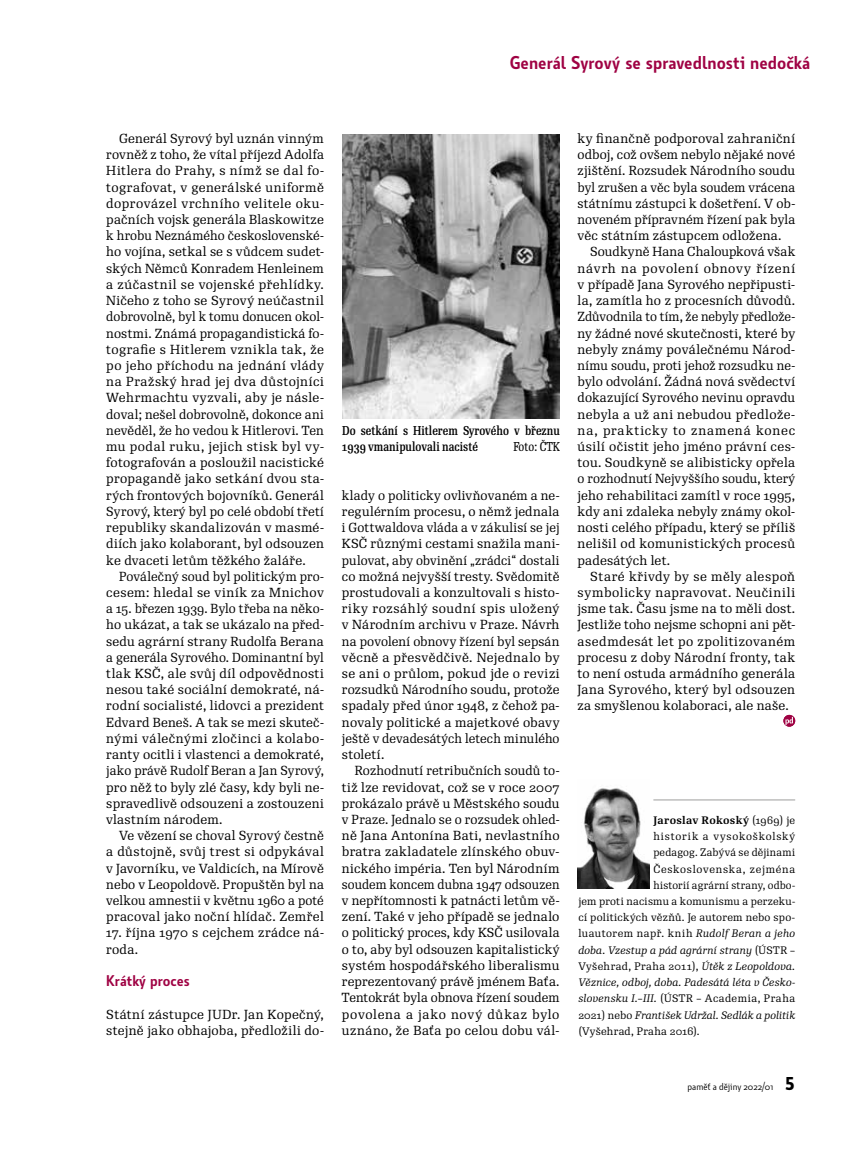
<style>
.page{position:relative;width:859px;height:1149px;background:#fff}
.page>*{position:absolute;margin:0;border:0;box-sizing:border-box;transform-origin:0 0}
.t1{font:600 18px "Botanika Std";color:#9f0243}
.t2{font:600 15px "Botanika Std";color:#9f0243}
.t3{font:12.75px/16.2px "Re Public Std";letter-spacing:.02em;color:#000;text-align:justify}
.t4{font:500 12.45px/16.2px "Re Public Std Cond";color:#000}
.t5{font:12.45px "Re Public Std Cond";color:#000}
.t6{font:10.5px "Re Public Std";letter-spacing:.035em;color:#000}
.t7{font:italic 10.5px "Re Public Std";letter-spacing:.02em;color:#000}
.t8{font:10.5px "Re Public Std";letter-spacing:.035em;color:#000;scale:.96 1}
.t9{font:700 10.5px "Re Public Std";letter-spacing:.03em;color:#000}
.t10{font:10.5px "Re Public Std";letter-spacing:.08em;color:#000}
.t11{font:10.5px "Re Public Std";letter-spacing:.07em;color:#000}
.t12{font:9.75px "Botanika Std";color:#000}
.s1{font-weight:400}
.s2{font-style:italic}
.s3{font-style:normal}
.s4{font-family:"Botanika Mono";font-weight:700;font-size:18px}
</style>
<div class="page">
<img style="left:342px;top:135px;width:217px;height:283px">
<hr style="left:653px;top:799px;width:142px;height:1px;background:#9d9d9c">
<img style="left:578px;top:788px;width:71px;height:100px">
<svg style="left:783px;top:714px;width:12px;height:12px"></svg>
<svg style="left:785px;top:716px;width:8px;height:9px"></svg>
<h1 class="t1" style="left:510px;top:51px;width:302px">Generál Syrový se spravedlnosti nedočká</h1>
<p class="t3" style="left:106px;top:130px;width:219px;text-indent:13px">Generál Syrový byl uznán vinným rovněž z toho, že vítal příjezd Adolfa Hitlera do Prahy, s nímž se dal fo&shy;tografovat, v generálské uniformě doprovázel vrchního velitele oku&shy;pačních vojsk generála Blaskowitze k hrobu Neznámého československé&shy;ho vojína, setkal se s vůdcem sudet&shy;ských Němců Konradem Henleinem a zúčastnil se vojenské přehlídky.<br>Ničeho z toho se Syrový neúčastnil dobrovolně, byl k tomu donucen okol&shy;nostmi. Známá propagandistická fo&shy;tografie s Hitlerem vznikla tak, že po jeho příchodu na jednání vlády na Pražský hrad jej dva důstojníci Wehrmachtu vyzvali, aby je násle&shy;doval; nešel dobrovolně, dokonce ani nevěděl, že ho vedou k Hitlerovi. Ten mu podal ruku, jejich stisk byl vy&shy;fotografován a posloužil nacistické propagandě jako setkání dvou sta&shy;rých frontových bojovníků. Generál Syrový, který byl po celé období třetí republiky skandalizován v masmé&shy;diích jako kolaborant, byl odsouzen ke dvaceti letům těžkého žaláře.</p>
<p class="t3" style="left:106px;top:568px;width:219px;text-indent:13px">Poválečný soud byl politickým pro&shy;cesem: hledal se viník za Mnichov a 15. březen 1939. Bylo třeba na něko&shy;ho ukázat, a tak se ukázalo na před&shy;sedu agrární strany Rudolfa Berana a generála Syrového. Dominantní byl tlak KSČ, ale svůj díl odpovědnosti nesou také sociální demokraté, ná&shy;rodní socialisté, lidovci a prezident Edvard Beneš. A tak se mezi skuteč&shy;nými válečnými zločinci a kolabo&shy;ranty ocitli i vlastenci a demokraté, jako právě Rudolf Beran a Jan Syrový, pro něž to byly zlé časy, kdy byli ne&shy;spravedlivě odsouzeni a zostouzeni vlastním národem.</p>
<p class="t3" style="left:106px;top:827px;width:219px;text-indent:13px">Ve vězení se choval Syrový čestně a důstojně, svůj trest si odpykával v Javorníku, ve Valdicích, na Mírově nebo v Leopoldově. Propuštěn byl na velkou amnestii v květnu 1960 a poté pracoval jako noční hlídač. Zemřel</p>
<p class="t3" style="left:106px;top:924px;width:219px">17. října 1970 s cejchem zrádce ná&shy;roda.</p>
<p class="t2" style="left:106px;top:970px;width:85px">Krátký proces</p>
<p class="t3" style="left:106px;top:1005px;width:219px">Státní zástupce JUDr. Jan Kopečný, stejně jako obhajoba, předložili do-</p>
<p class="t4" style="left:342px;top:422px;width:219px">Do setkání s Hitlerem Syrového v březnu<br>1939 vmanipulovali nacisté</p>
<p class="t5" style="left:513px;top:438px;width:48px">Foto: ČTK</p>
<p class="t3" style="left:342px;top:487px;width:219px">klady o politicky ovlivňovaném a ne&shy;regulérním procesu, o němž jednala i Gottwaldova vláda a v zákulisí se jej KSČ různými cestami snažila mani&shy;pulovat, aby obvinění „zrádci“ dostali co možná nejvyšší tresty. Svědomitě prostudovali a konzultovali s histo&shy;riky rozsáhlý soudní spis uložený v Národním archivu v Praze. Návrh na povolení obnovy řízení byl sepsán věcně a přesvědčivě. Nejednalo by se ani o průlom, pokud jde o revizi rozsudků Národního soudu, protože spadaly před únor 1948, z čehož pa&shy;novaly politické a majetkové obavy ještě v devadesátých letech minulého století.</p>
<p class="t3" style="left:342px;top:762px;width:219px;text-indent:13px">Rozhodnutí retribučních soudů to&shy;tiž lze revidovat, což se v roce 2007 prokázalo právě u Městského soudu v Praze. Jednalo se o rozsudek ohled&shy;ně Jana Antonína Bati, nevlastního bratra zakladatele zlínského obuv&shy;nického impéria. Ten byl Národním soudem koncem dubna 1947 odsouzen v nepřítomnosti k patnácti letům vě&shy;zení. Také v jeho případě se jednalo o politický proces, kdy KSČ usilovala o to, aby byl odsouzen kapitalistický systém hospodářského liberalismu reprezentovaný právě jménem Baťa.<br>Tentokrát byla obnova řízení soudem povolena a jako nový důkaz bylo uznáno, že Baťa po celou dobu vál-</p>
<p class="t3" style="left:578px;top:130px;width:219px">ky finančně podporoval zahraniční odboj, což ovšem nebylo nějaké nové zjištění. Rozsudek Národního soudu byl zrušen a věc byla soudem vrácena státnímu zástupci k došetření. V ob&shy;noveném přípravném řízení pak byla věc státním zástupcem odložena.</p>
<p class="t3" style="left:578px;top:244px;width:219px;text-indent:13px">Soudkyně Hana Chaloupková však návrh na povolení obnovy řízení v případě Jana Syrového nepřipusti&shy;la, zamítla ho z procesních důvodů.<br>Zdůvodnila to tím, že nebyly předlože&shy;ny žádné nové skutečnosti, které by nebyly známy poválečnému Národ&shy;nímu soudu, proti jehož rozsudku ne&shy;bylo odvolání. Žádná nová svědectví dokazující Syrového nevinu opravdu nebyla a už ani nebudou předlože&shy;na, prakticky to znamená konec úsilí očistit jeho jméno právní ces&shy;tou. Soudkyně se alibisticky opřela o rozhodnutí Nejvyššího soudu, který jeho rehabilitaci zamítl v roce 1995, kdy ani zdaleka nebyly známy okol&shy;nosti celého případu, který se příliš nelišil od komunistických procesů padesátých let.</p>
<p class="t3" style="left:578px;top:568px;width:219px;text-indent:13px">Staré křivdy by se měly alespoň symbolicky napravovat. Neučinili jsme tak. Času jsme na to měli dost.<br>Jestliže toho nejsme schopni ani pět&shy;asedmdesát let po zpolitizovaném procesu z doby Národní fronty, tak to není ostuda armádního generála Jana Syrového, který byl odsouzen za smyšlenou kolaboraci, ale naše.</p>
<p class="t9" style="left:653px;top:813px;width:143px">Jaroslav Rokoský <span class="s1">(1969) je</span></p>
<p class="t10" style="left:653px;top:829px;width:143px">historik a vysokoškolský</p>
<p class="t6" style="left:653px;top:845px;width:143px">pedagog. Zabývá se dějinami</p>
<p class="t11" style="left:653px;top:861px;width:143px">Československa, zejména</p>
<p class="t8" style="left:653px;top:878px;width:149px">historií agrární strany, odbo-</p>
<p class="t6" style="left:578px;top:894px;width:218px">jem proti nacismu a komunismu a perzeku-</p>
<p class="t6" style="left:578px;top:910px;width:218px">cí politických vězňů. Je autorem nebo spo-</p>
<p class="t6" style="left:578px;top:926px;width:218px">luautorem např. knih <span class="s2">Rudolf Beran a jeho</span></p>
<p class="t7" style="left:578px;top:942px;width:218px">doba. Vzestup a pád agrární strany <span class="s3">(ÚSTR –</span></p>
<p class="t6" style="left:578px;top:959px;width:218px">Vyšehrad, Praha 2011), <span class="s2">Útěk z Leopoldova.</span></p>
<p class="t7" style="left:578px;top:975px;width:218px">Věznice, odboj, doba. Padesátá léta v Česko-</p>
<p class="t6" style="left:578px;top:991px;width:218px"><span class="s2">slovensku I.–III.</span> (ÚSTR – Academia, Praha</p>
<p class="t7" style="left:578px;top:1007px;width:218px"><span class="s3">2021) nebo</span> František Udržal. Sedlák a politik</p>
<p class="t6" style="left:578px;top:1023px;width:123px">(Vyšehrad, Praha 2016).</p>
<p class="t12" style="left:687px;top:1080px;width:109px">paměť a dějiny 2022/01 <span class="s4">5</span></p>
</div>
